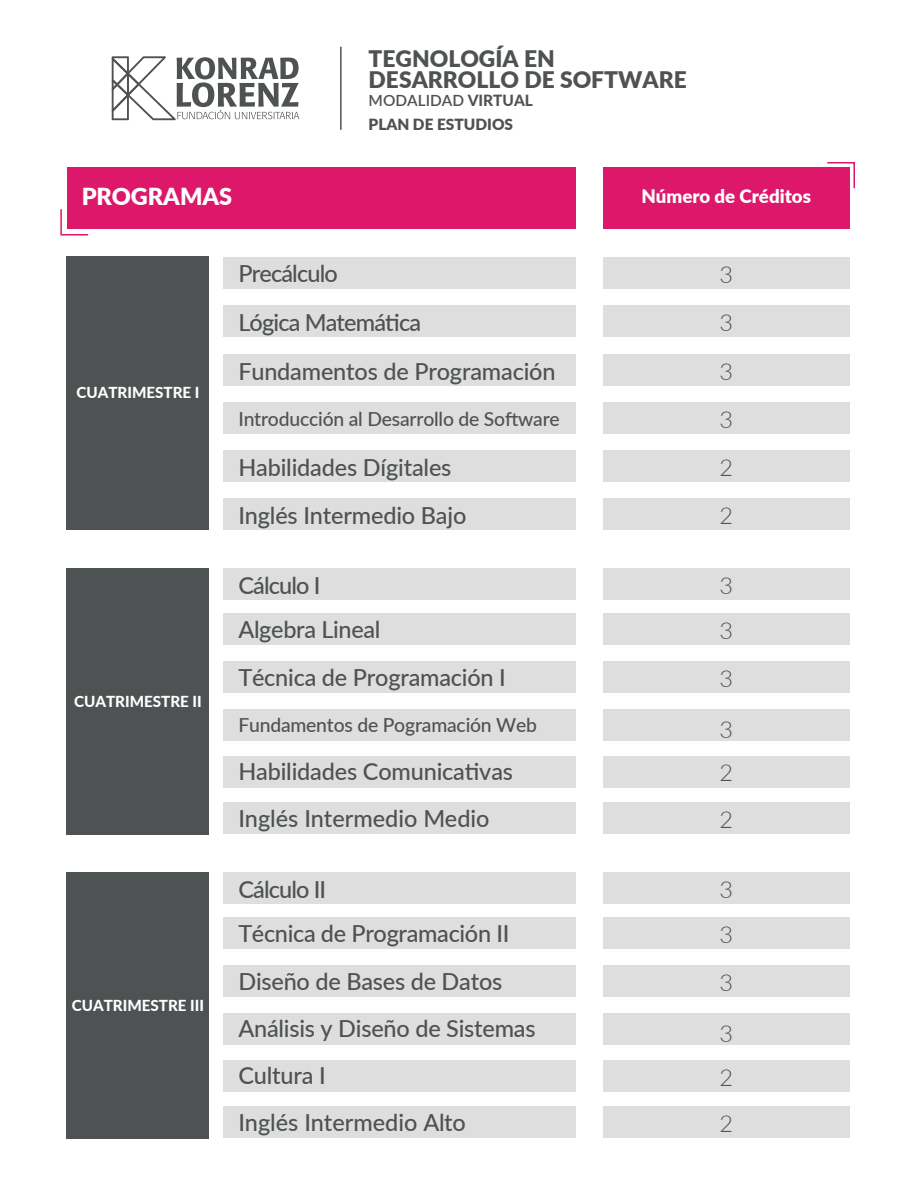
<style>
.page{position:relative;width:918px;height:1188px;background:#fff}
.page>*{position:absolute;margin:0;border:0;box-sizing:border-box;transform-origin:0 0}
.t1{font:900 23.55px "Lato";color:#fff}
.t2{font:500 23.4px/47.7px "Lato";letter-spacing:-.01em;color:#4f5253}
.t3{font:500 23.4px "Lato";letter-spacing:-.035em;color:#4f5253}
.t4{font:300 23.4px/48.8px "Lato";color:#4f5253}
.t5{font:900 22.8px/21px "Lato";color:#4f5253}
.t6{font:500 19.35px "Lato";letter-spacing:-.01em;color:#4f5253}
.t7{font:900 18.6px "Lato";color:#fff}
.t8{font:600 15.45px "Lato";color:#4f5253}
.t9{font:900 15.45px "Lato";color:#4f5253}
.t10{font:800 15.15px "Lato";color:#fff}
.s1{font-weight:800}
</style>
<div class="page">
<div style="left:223px;top:257px;width:353px;height:32px;background:#dddedd"></div>
<svg style="left:112px;top:56px;width:187px;height:64px"></svg>
<hr style="left:340px;top:47px;width:2px;height:83px;background:#4f5253">
<div style="left:67px;top:257px;width:142px;height:273px;background:#4f5253"></div>
<div style="left:67px;top:167px;width:509px;height:62px;background:#dd1769"></div>
<div style="left:223px;top:568px;width:353px;height:32px;background:#dddedd"></div>
<div style="left:67px;top:568px;width:142px;height:267px;background:#4f5253"></div>
<svg style="left:60px;top:209px;width:29px;height:27px"></svg>
<div style="left:603px;top:257px;width:247px;height:32px;background:#dddedd"></div>
<div style="left:603px;top:167px;width:247px;height:62px;background:#dd1769"></div>
<div style="left:603px;top:568px;width:247px;height:32px;background:#dddedd"></div>
<svg style="left:827px;top:162px;width:28px;height:27px"></svg>
<div style="left:223px;top:305px;width:353px;height:32px;background:#dddedd"></div>
<div style="left:223px;top:355px;width:353px;height:31px;background:#dddedd"></div>
<div style="left:603px;top:305px;width:247px;height:32px;background:#dddedd"></div>
<div style="left:603px;top:355px;width:247px;height:31px;background:#dddedd"></div>
<div style="left:223px;top:403px;width:353px;height:31px;background:#dddedd"></div>
<div style="left:603px;top:403px;width:247px;height:31px;background:#dddedd"></div>
<div style="left:223px;top:451px;width:353px;height:31px;background:#dddedd"></div>
<div style="left:603px;top:451px;width:247px;height:31px;background:#dddedd"></div>
<div style="left:223px;top:499px;width:353px;height:31px;background:#dddedd"></div>
<div style="left:603px;top:499px;width:247px;height:31px;background:#dddedd"></div>
<div style="left:223px;top:613px;width:353px;height:32px;background:#dddedd"></div>
<div style="left:223px;top:661px;width:353px;height:32px;background:#dddedd"></div>
<div style="left:223px;top:709px;width:353px;height:32px;background:#dddedd"></div>
<div style="left:603px;top:613px;width:247px;height:32px;background:#dddedd"></div>
<div style="left:603px;top:661px;width:247px;height:32px;background:#dddedd"></div>
<div style="left:603px;top:709px;width:247px;height:32px;background:#dddedd"></div>
<div style="left:223px;top:756px;width:353px;height:31px;background:#dddedd"></div>
<div style="left:603px;top:756px;width:247px;height:31px;background:#dddedd"></div>
<div style="left:223px;top:802px;width:353px;height:32px;background:#dddedd"></div>
<div style="left:603px;top:802px;width:247px;height:32px;background:#dddedd"></div>
<div style="left:223px;top:873px;width:353px;height:31px;background:#dddedd"></div>
<div style="left:67px;top:872px;width:142px;height:267px;background:#4f5253"></div>
<div style="left:603px;top:873px;width:247px;height:31px;background:#dddedd"></div>
<div style="left:223px;top:918px;width:353px;height:31px;background:#dddedd"></div>
<div style="left:223px;top:966px;width:353px;height:31px;background:#dddedd"></div>
<div style="left:223px;top:1014px;width:353px;height:31px;background:#dddedd"></div>
<div style="left:603px;top:918px;width:247px;height:31px;background:#dddedd"></div>
<div style="left:603px;top:966px;width:247px;height:31px;background:#dddedd"></div>
<div style="left:603px;top:1014px;width:247px;height:31px;background:#dddedd"></div>
<div style="left:223px;top:1060px;width:353px;height:32px;background:#dddedd"></div>
<div style="left:603px;top:1060px;width:247px;height:32px;background:#dddedd"></div>
<div style="left:223px;top:1107px;width:353px;height:31px;background:#dddedd"></div>
<div style="left:603px;top:1107px;width:247px;height:31px;background:#dddedd"></div>
<p class="t5" style="left:369px;top:47px;width:320px">TEGNOLOGÍA EN<br>DESARROLLO DE SOFTWARE</p>
<p class="t8" style="left:369px;top:89px;width:166px">MODALIDAD <span class="s1">VIRTUAL</span></p>
<p class="t1" style="left:82px;top:179px;width:152px">PROGRAMAS</p>
<p class="t9" style="left:369px;top:113px;width:146px">PLAN DE ESTUDIOS</p>
<p class="t7" style="left:642px;top:182px;width:171px">Número de Créditos</p>
<p class="t10" style="left:76px;top:381px;width:125px">CUATRIMESTRE I</p>
<p class="t3" style="left:238px;top:257px;width:101px">Precálculo</p>
<p class="t3" style="left:238px;top:305px;width:184px">Lógica Matemática</p>
<p class="t2" style="left:238px;top:347px;width:319px">Fundamentos de Programación</p>
<p class="t6" style="left:238px;top:405px;width:323px">Introducción al Desarrollo de Software</p>
<p class="t4" style="left:720px;top:249px;width:15px">3</p>
<p class="t4" style="left:720px;top:297px;width:15px;text-align:justify">3<br>3<br>3</p>
<p class="t2" style="left:238px;top:443px;width:215px">Habilidades Dígitales</p>
<p class="t4" style="left:720px;top:443px;width:15px">2</p>
<p class="t2" style="left:238px;top:491px;width:230px">Inglés Intermedio Bajo</p>
<p class="t4" style="left:720px;top:491px;width:15px">2</p>
<p class="t10" style="left:74px;top:690px;width:129px">CUATRIMESTRE II</p>
<p class="t10" style="left:72px;top:994px;width:134px">CUATRIMESTRE III</p>
<p class="t3" style="left:238px;top:569px;width:84px">Cálculo I</p>
<p class="t2" style="left:238px;top:604px;width:269px">Algebra Lineal<br>Técnica de Programación I</p>
<p class="t6" style="left:238px;top:711px;width:300px">Fundamentos de Pogramación Web</p>
<p class="t4" style="left:720px;top:560px;width:15px">3</p>
<p class="t4" style="left:720px;top:605px;width:15px;line-height:48px">3<br>3</p>
<p class="t4" style="left:720px;top:704px;width:15px">3</p>
<p class="t2" style="left:238px;top:747px;width:276px">Habilidades Comunicativas</p>
<p class="t4" style="left:720px;top:748px;width:15px">2</p>
<p class="t2" style="left:238px;top:793px;width:253px">Inglés Intermedio Medio</p>
<p class="t4" style="left:720px;top:794px;width:15px">2</p>
<p class="t3" style="left:238px;top:873px;width:89px">Cálculo II</p>
<p class="t4" style="left:720px;top:864px;width:15px">3</p>
<p class="t2" style="left:238px;top:909px;width:299px">Técnica de Programación II<br>Diseño de Bases de Datos<br>Análisis y Diseño de Sistemas</p>
<p class="t4" style="left:720px;top:910px;width:15px;line-height:48px">3<br>3</p>
<p class="t4" style="left:720px;top:1008px;width:15px">3</p>
<p class="t2" style="left:238px;top:1051px;width:89px">Cultura I</p>
<p class="t4" style="left:720px;top:1052px;width:15px">2</p>
<p class="t2" style="left:238px;top:1098px;width:229px">Inglés Intermedio Alto</p>
<p class="t4" style="left:720px;top:1098px;width:15px">2</p>
</div>
